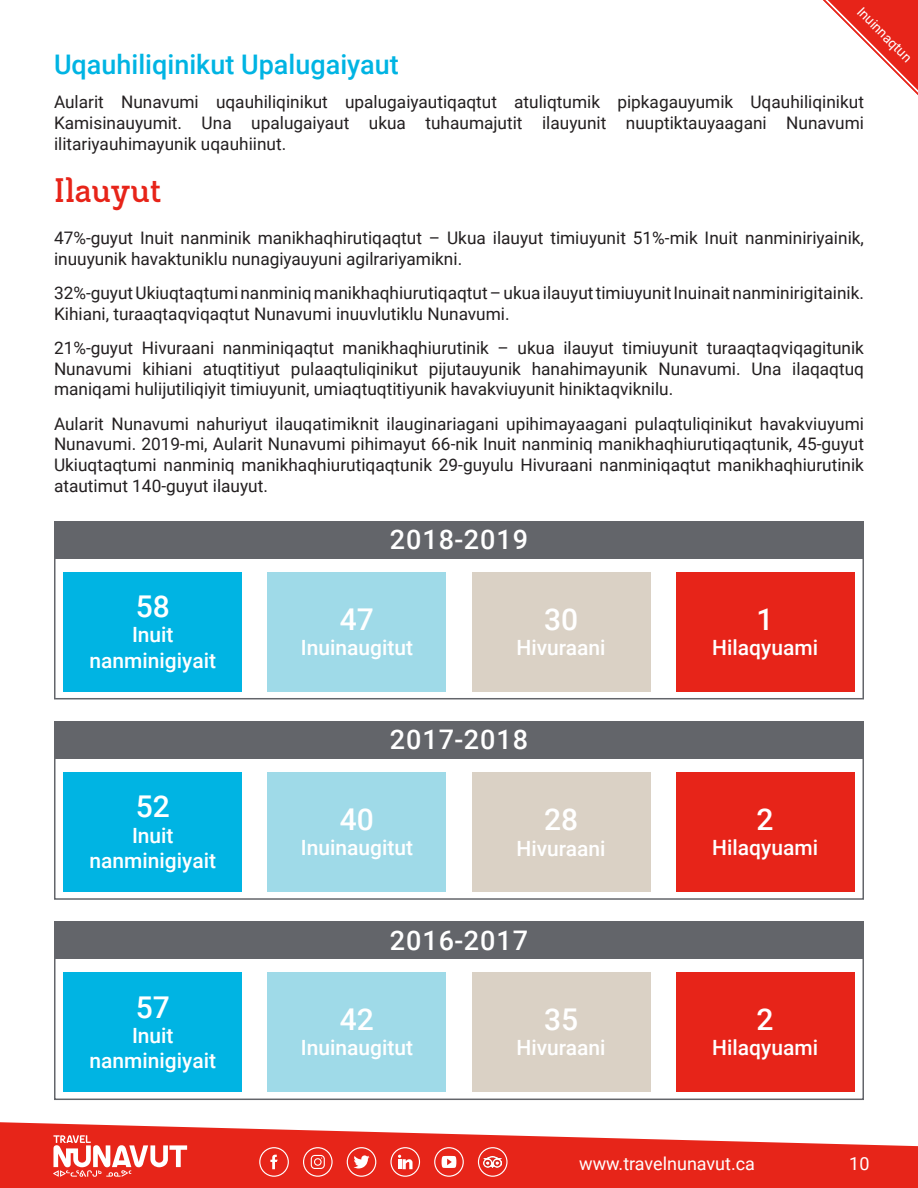
<style>
.page{position:relative;width:918px;height:1188px;background:#fff}
.page>*{position:absolute;margin:0;border:0;box-sizing:border-box;transform-origin:0 0}
.t1{font:700 33px "Caseta Slab";color:#e72419}
.t2{font:500 30px "Roboto";color:#fff}
.t3{font:500 27px "Roboto";letter-spacing:.035em;color:#fff}
.Body_text{font:500 27px "Roboto";color:#00b4e3}
.t4{font:500 21px "Roboto";color:#fff}
.t5{font:18px "Roboto";color:#fff}
.Body_text-2{font:17.25px/20.7px "Roboto";color:#231f20;text-align:justify}
.t6{font:13.5px "Roboto";color:#fff}
</style>
<div class="page">
<svg style="left:0;top:1122px;width:918px;height:66px;fill:#e72519"></svg>
<svg style="left:53px;top:1135px;width:134px;height:42px"></svg>
<div style="left:259px;top:1147px;width:30px;height:30px;border:1px solid #fff;border-radius:50%"></div>
<svg style="left:270px;top:1155px;width:8px;height:14px"></svg>
<div style="left:303px;top:1147px;width:30px;height:30px;border:1px solid #fff;border-radius:50%"></div>
<svg style="left:311px;top:1155px;width:14px;height:14px"></svg>
<div style="left:347px;top:1147px;width:29px;height:30px;border:1px solid #fff;border-radius:50%"></div>
<svg style="left:353px;top:1155px;width:17px;height:13px"></svg>
<div style="left:390px;top:1147px;width:30px;height:30px;border:1px solid #fff;border-radius:50%"></div>
<svg style="left:398px;top:1155px;width:15px;height:14px"></svg>
<div style="left:434px;top:1147px;width:30px;height:30px;border:1px solid #fff;border-radius:50%"></div>
<svg style="left:442px;top:1156px;width:14px;height:12px"></svg>
<div style="left:478px;top:1147px;width:30px;height:30px;border:1px solid #fff;border-radius:50%"></div>
<img style="left:484px;top:1156px;width:18px;height:12px">
<svg style="left:823px;top:0;width:95px;height:95px"></svg>
<div style="left:54px;top:722px;width:810px;height:178px;border:2px solid #63656a"></div>
<div style="left:64px;top:772px;width:178px;height:120px;background:#00b4e3"></div>
<div style="left:268px;top:772px;width:178px;height:120px;background:#9fdae8"></div>
<div style="left:472px;top:772px;width:178px;height:120px;background:#dad1c5"></div>
<div style="left:676px;top:772px;width:178px;height:120px;background:#e72419"></div>
<div style="left:54px;top:722px;width:810px;height:37px;background:#63656a"></div>
<div style="left:54px;top:521px;width:810px;height:178px;border:2px solid #63656a"></div>
<div style="left:64px;top:572px;width:178px;height:120px;background:#00b4e3"></div>
<div style="left:268px;top:572px;width:178px;height:120px;background:#9fdae8"></div>
<div style="left:472px;top:572px;width:178px;height:120px;background:#dad1c5"></div>
<div style="left:676px;top:572px;width:178px;height:120px;background:#e72419"></div>
<div style="left:54px;top:521px;width:810px;height:37px;background:#63656a"></div>
<div style="left:54px;top:922px;width:810px;height:178px;border:2px solid #63656a"></div>
<div style="left:64px;top:973px;width:178px;height:119px;background:#00b4e3"></div>
<div style="left:268px;top:973px;width:178px;height:119px;background:#9fdae8"></div>
<div style="left:472px;top:973px;width:178px;height:119px;background:#dad1c5"></div>
<div style="left:676px;top:973px;width:178px;height:119px;background:#e72419"></div>
<div style="left:54px;top:922px;width:810px;height:37px;background:#63656a"></div>
<p class="t6" style="left:866px;top:3px;width:73px;rotate:45deg">Inuinnaqtun</p>
<p class="Body_text" style="left:54px;top:46px;width:346px">Uqauhiliqinikut Upalugaiyaut</p>
<p class="Body_text-2" style="left:54px;top:91px;width:812px">Aularit Nunavumi uqauhiliqinikut upalugaiyautiqaqtut atuliqtumik pipkagauyumik Uqauhiliqinikut Kamisinauyumit. Una upalugaiyaut ukua tuhaumajutit ilauyunit nuuptiktauyaagani Nunavumi ilitariyauhimayunik uqauhiinut.</p>
<p class="t1" style="left:54px;top:171px;width:109px">Ilauyut</p>
<p class="Body_text-2" style="left:54px;top:227px;width:812px">47%-guyut Inuit nanminik manikhaqhirutiqaqtut – Ukua ilauyut timiuyunit 51%-mik Inuit nanminiriyainik, inuuyunik havaktuniklu nunagiyauyuni agilrariyamikni.</p>
<p class="Body_text-2" style="left:54px;top:282px;width:812px">32%-guyut Ukiuqtaqtumi nanminiq manikhaqhiurutiqaqtut – ukua ilauyut timiuyunit Inuinait nanminirigitainik.<br>Kihiani, turaaqtaqviqaqtut Nunavumi inuuvlutiklu Nunavumi.</p>
<p class="Body_text-2" style="left:54px;top:337px;width:812px">21%-guyut Hivuraani nanminiqaqtut manikhaqhiurutinik – ukua ilauyut timiuyunit turaaqtaqviqagitunik Nunavumi kihiani atuqtitiyut pulaaqtuliqinikut pijutauyunik hanahimayunik Nunavumi. Una ilaqaqtuq maniqami hulijutiliqiyit timiuyunit, umiaqtuqtitiyunik havakviuyunit hiniktaqviknilu.</p>
<p class="Body_text-2" style="left:54px;top:413px;width:812px">Aularit Nunavumi nahuriyut ilauqatimiknit ilauginariagani upihimayaagani pulaqtuliqinikut havakviuyumi Nunavumi. 2019-mi, Aularit Nunavumi pihimayut 66-nik Inuit nanminiq manikhaqhiurutiqaqtunik, 45-guyut Ukiuqtaqtumi nanminiq manikhaqhiurutiqaqtunik 29-guyulu Hivuraani nanminiqaqtut manikhaqhiurutinik atautimut 140-guyut ilauyut.</p>
<p class="t2" style="left:136px;top:586px;width:36px">58</p>
<p class="t4" style="left:132px;top:620px;width:43px">Inuit</p>
<p class="t4" style="left:90px;top:645px;width:128px">nanminigiyait</p>
<p class="t2" style="left:136px;top:786px;width:36px">52</p>
<p class="t4" style="left:132px;top:820px;width:43px">Inuit</p>
<p class="t4" style="left:90px;top:846px;width:128px">nanminigiyait</p>
<p class="t2" style="left:136px;top:986px;width:36px">57</p>
<p class="t4" style="left:132px;top:1021px;width:43px">Inuit</p>
<p class="t4" style="left:90px;top:1046px;width:128px">nanminigiyait</p>
<p class="t3" style="left:390px;top:521px;width:140px">2018-2019</p>
<p class="t2" style="left:340px;top:598px;width:36px">47</p>
<p class="t4" style="left:301px;top:633px;width:114px">Inuinaugitut</p>
<p class="t2" style="left:544px;top:598px;width:36px">30</p>
<p class="t4" style="left:516px;top:633px;width:91px">Hivuraani</p>
<p class="t3" style="left:390px;top:721px;width:140px">2017-2018</p>
<p class="t2" style="left:340px;top:798px;width:36px">40</p>
<p class="t4" style="left:301px;top:833px;width:114px">Inuinaugitut</p>
<p class="t2" style="left:544px;top:799px;width:36px">28</p>
<p class="t4" style="left:516px;top:833px;width:91px">Hivuraani</p>
<p class="t3" style="left:390px;top:921px;width:140px">2016-2017</p>
<p class="t2" style="left:340px;top:998px;width:36px">42</p>
<p class="t4" style="left:301px;top:1033px;width:114px">Inuinaugitut</p>
<p class="t2" style="left:544px;top:998px;width:36px">35</p>
<p class="t4" style="left:516px;top:1033px;width:91px">Hivuraani</p>
<p class="t2" style="left:757px;top:598px;width:19px">1</p>
<p class="t4" style="left:712px;top:633px;width:107px">Hilaqyuami</p>
<p class="t2" style="left:757px;top:798px;width:19px">2</p>
<p class="t4" style="left:712px;top:833px;width:107px">Hilaqyuami</p>
<p class="t2" style="left:757px;top:998px;width:19px">2</p>
<p class="t4" style="left:712px;top:1033px;width:107px">Hilaqyuami</p>
<p class="t5" style="left:579px;top:1151px;width:177px">www.travelnunavut.ca</p>
<p class="t5" style="left:849px;top:1151px;width:22px">10</p>
</div>
